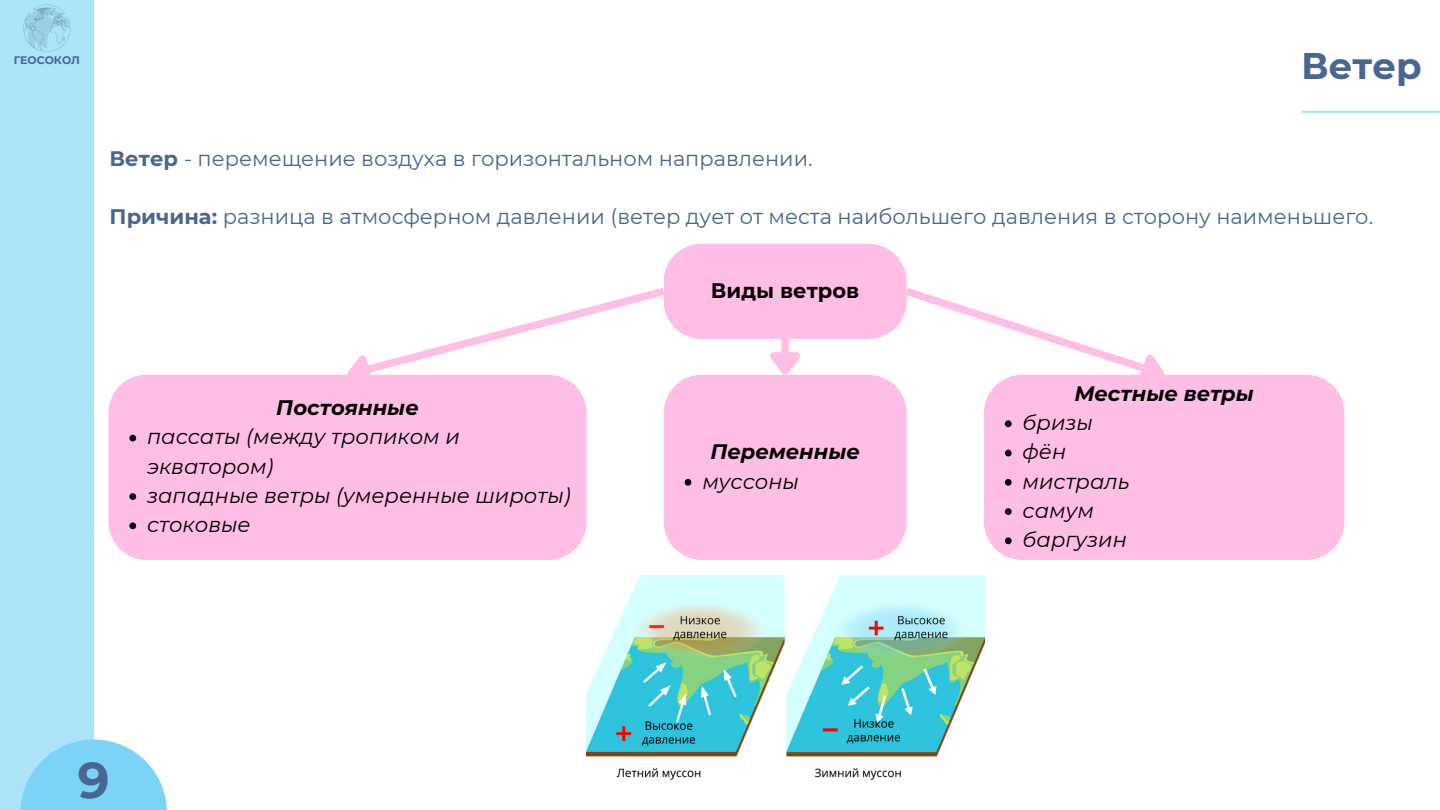
<style>
.page{position:relative;width:1440px;height:810px;background:#fff}
.page>*{position:absolute;margin:0;border:0;box-sizing:border-box;transform-origin:0 0}
.t1{font:700 50px "Montserrat";color:#496592}
.t2{font:700 37px "Montserrat";color:#496592}
.t3{font:21px "Montserrat";color:#496592}
.t4{font:italic 21px/29.2px "Montserrat";color:#000}
.t5{font:italic 700 21px "Montserrat";color:#000}
.t6{font:700 21px "Montserrat";color:#000}
.t7{font:700 10.9px "Montserrat";color:#496592}
.s1{font-weight:700}
</style>
<div class="page">
<div style="left:0;top:0;width:94px;height:810px;background:#abe3f9"></div>
<hr style="left:1302px;top:111px;width:137px;height:2px;background:#abe3f9">
<svg style="left:20px;top:740px;width:147px;height:70px;fill:#7bd4f6"></svg>
<svg style="left:23px;top:5px;width:47px;height:47px"></svg>
<div style="left:664px;top:244px;width:243px;height:95px;background:#ffbee6;border-radius:38px"></div>
<div style="left:108px;top:375px;width:224px;height:185px;background:#ffbee6"></div>
<svg style="left:129px;top:435px;width:7px;height:6px"></svg>
<svg style="left:129px;top:493px;width:7px;height:7px"></svg>
<svg style="left:129px;top:522px;width:7px;height:7px"></svg>
<div style="left:1179px;top:375px;width:165px;height:185px;background:#ffbee6"></div>
<img style="left:587px;top:575px;width:397px;height:205px">
<svg style="left:332px;top:282px;width:847px;height:278px"></svg>
<p class="t7" style="left:14px;top:53px;width:68px">ГЕОСОКОЛ</p>
<p class="t2" style="left:1301px;top:44px;width:122px">Ветер</p>
<p class="t3" style="left:110px;top:145px;width:704px"><span class="s1">Ветер</span> - перемещение воздуха в горизонтальном направлении.</p>
<h1 class="t3" style="left:110px;top:204px;width:1265px"><span class="s1">Причина:</span> разница в атмосферном давлении (ветер дует от места наибольшего давления в сторону наименьшего.</h1>
<p class="t6" style="left:711px;top:277px;width:150px">Виды ветров</p>
<p class="t5" style="left:276px;top:395px;width:144px">Постоянные</p>
<p class="t4" style="left:147px;top:422px;width:425px">пассаты (между тропиком и экватором)<br>западные ветры (умеренные широты) стоковые</p>
<p class="t5" style="left:711px;top:439px;width:151px">Переменные</p>
<p class="t4" style="left:702px;top:467px;width:98px">муссоны</p>
<p class="t5" style="left:1074px;top:381px;width:181px">Местные ветры</p>
<p class="t4" style="left:1023px;top:408px;width:109px">бризы фён мистраль самум баргузин</p>
<p class="t1" style="left:78px;top:749px;width:33px">9</p>
</div>
